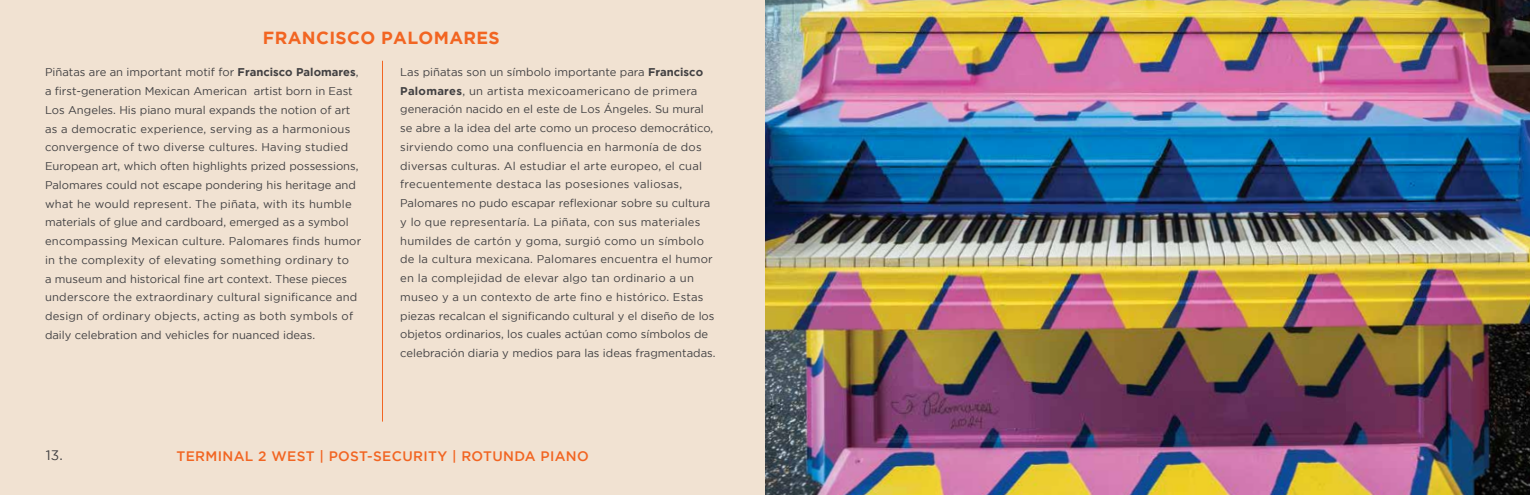
<style>
.page{position:relative;width:1530px;height:495px;background:#fff}
.page>*{position:absolute;margin:0;border:0;box-sizing:border-box;transform-origin:0 0}
.t1{font:700 17.5px "Gotham";letter-spacing:.02em;color:#f26522}
.t2{font:500 13.75px "Gotham";letter-spacing:.025em;color:#f26522}
.t3{font:13.75px "Gotham";color:#414042}
.t4{font:11.25px/18.8px "Gotham";color:#414042}
.s1{font-weight:700}
</style>
<div class="page">
<div style="left:0;top:0;width:769px;height:495px;background:#f1e2d2"></div>
<hr style="left:382px;top:61px;width:1px;height:361px;background:#f26522">
<img style="left:765px;top:0;width:765px;height:495px">
<h1 class="t1" style="left:263px;top:28px;width:238px">FRANCISCO PALOMARES</h1>
<p class="t4" style="left:45px;top:63px;width:318px">Piñatas are an important motif for <span class="s1">Francisco Palomares</span>, a first-generation Mexican American artist born in East Los Angeles. His piano mural expands the notion of art as a democratic experience, serving as a harmonious convergence of two diverse cultures. Having studied European art, which often highlights prized possessions, Palomares could not escape pondering his heritage and what he would represent. The piñata, with its humble materials of glue and cardboard, emerged as a symbol encompassing Mexican culture. Palomares finds humor in the complexity of elevating something ordinary to<br>a museum and historical fine art context. These pieces underscore the extraordinary cultural significance and design of ordinary objects, acting as both symbols of daily celebration and vehicles for nuanced ideas.</p>
<p class="t4" style="left:400px;top:62px;width:317px">Las piñatas son un símbolo importante para <span class="s1">Francisco Palomares</span>, un artista mexicoamericano de primera generación nacido en el este de Los Ángeles. Su mural se abre a la idea del arte como un proceso democrático, sirviendo como una confluencia en harmonía de dos diversas culturas. Al estudiar el arte europeo, el cual frecuentemente destaca las posesiones valiosas, Palomares no pudo escapar reflexionar sobre su cultura y lo que representaría. La piñata, con sus materiales humildes de cartón y goma, surgió como un símbolo de la cultura mexicana. Palomares encuentra el humor en la complejidad de elevar algo tan ordinario a un museo y a un contexto de arte fino e histórico. Estas piezas recalcan el significando cultural y el diseño de los objetos ordinarios, los cuales actúan como símbolos de celebración diaria y medios para las ideas fragmentadas.</p>
<p class="t3" style="left:46px;top:448px;width:18px">13.</p>
<p class="t2" style="left:176px;top:448px;width:414px">TERMINAL 2 WEST | POST-SECURITY | ROTUNDA PIANO</p>
</div>
